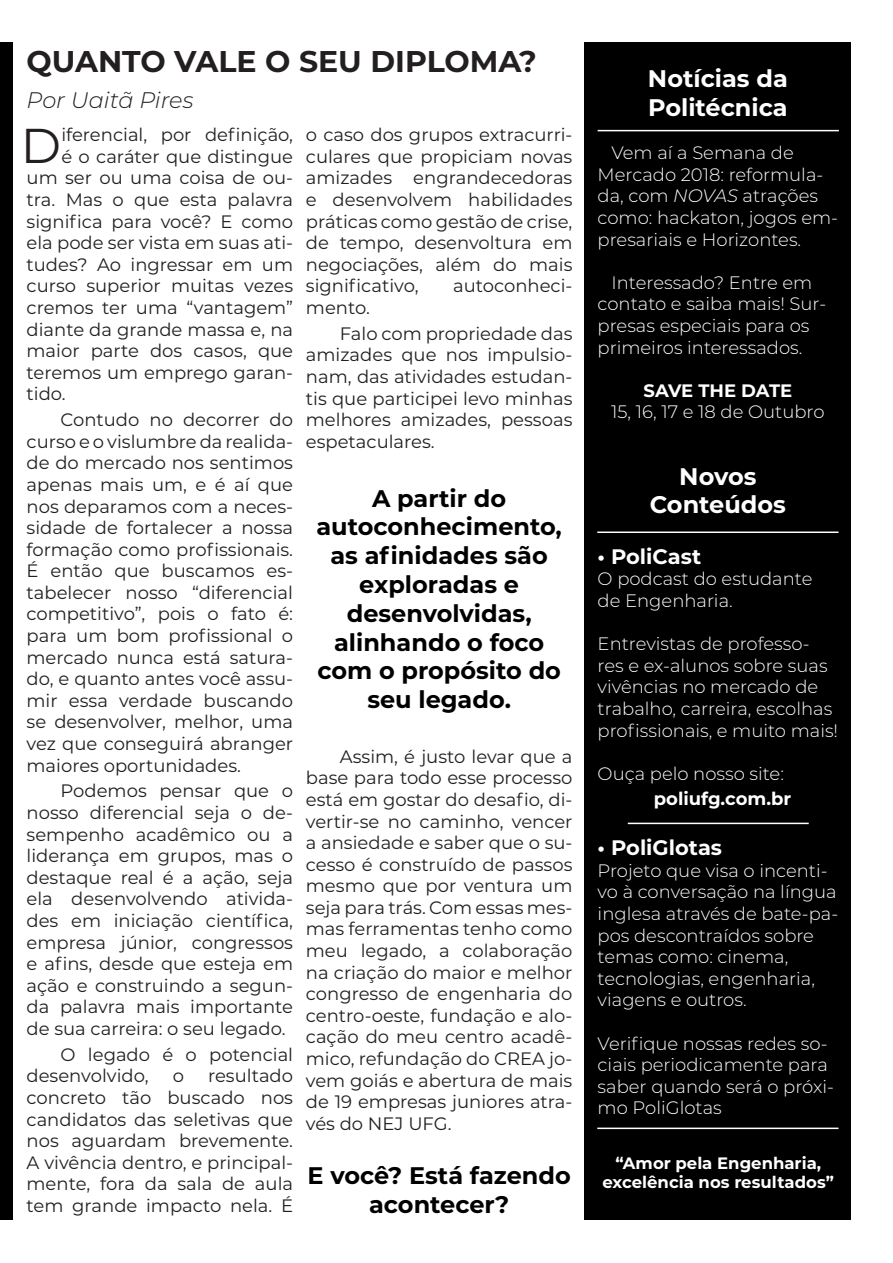
<style>
.page{position:relative;width:893px;height:1263px;background:#fff}
.page>*{position:absolute;margin:0;border:0;box-sizing:border-box;transform-origin:0 0}
.t1{font:48.9px "Montserrat";color:#231f20}
.t2{font:700 30px "Montserrat";color:#231f20}
.t3{font:700 24px/28.8px "Montserrat";color:#000;text-align:center}
.t4{font:700 24px/28.8px "Montserrat";color:#fff}
.t5{font:italic 300 22.5px "Montserrat";color:#231f20}
.t6{font:700 21px "Montserrat";color:#fff}
.t7{font:18px/21.6px "Montserrat";color:#231f20;text-align:justify}
.t8{font:300 18px/21.6px "Montserrat";color:#fff}
.t9{font:700 18px "Montserrat";color:#fff}
.t10{font:700 16.5px/19.8px "Montserrat";color:#fff;text-align:center}
.s1{font-style:italic}
</style>
<div class="page">
<div style="left:0;top:43px;width:13px;height:1177px;background:#000"></div>
<div style="left:585px;top:43px;width:266px;height:398px;background:#000"></div>
<hr style="left:598px;top:130px;width:241px;height:1px;background:#fff">
<div style="left:585px;top:440px;width:266px;height:780px;background:#000"></div>
<hr style="left:597px;top:532px;width:241px;height:1px;background:#fff">
<hr style="left:628px;top:823px;width:181px;height:1px;background:#fff">
<hr style="left:597px;top:1128px;width:241px;height:1px;background:#fff">
<h2 class="t2" style="left:27px;top:48px;width:512px">QUANTO VALE O SEU DIPLOMA?</h2>
<p class="t5" style="left:27px;top:90px;width:168px">Por Uaitã Pires</p>
<h1 class="t1" style="left:21px;top:125px;width:42px">D</h1>
<p class="t7" style="left:61px;top:125px;width:233px">iferencial, por definição,</p>
<p class="t7" style="left:61px;top:147px;width:233px">é o caráter que distingue</p>
<p class="t7" style="left:27px;top:168px;width:268px">um ser ou uma coisa de ou-</p>
<p class="t7" style="left:27px;top:190px;width:268px">tra. Mas o que esta palavra</p>
<p class="t7" style="left:27px;top:211px;width:268px">significa para você? E como</p>
<p class="t7" style="left:27px;top:233px;width:268px">ela pode ser vista em suas ati-</p>
<p class="t7" style="left:27px;top:255px;width:268px">tudes? Ao ingressar em um</p>
<p class="t7" style="left:27px;top:276px;width:268px">curso superior muitas vezes</p>
<p class="t7" style="left:27px;top:298px;width:268px">cremos ter uma “vantagem”</p>
<p class="t7" style="left:27px;top:319px;width:268px">diante da grande massa e, na</p>
<p class="t7" style="left:27px;top:341px;width:268px">maior parte dos casos, que</p>
<p class="t7" style="left:27px;top:362px;width:268px">teremos um emprego garan-</p>
<p class="t7" style="left:27px;top:384px;width:41px">tido.</p>
<p class="t7" style="left:27px;top:410px;width:268px;text-indent:34px">Contudo no decorrer do curso e o vislumbre da realida&shy;de do mercado nos sentimos apenas mais um, e é aí que nos deparamos com a neces&shy;sidade de fortalecer a nossa formação como profissionais.<br>É então que buscamos es&shy;tabelecer nosso “diferencial competitivo”, pois o fato é: para um bom profissional o mercado nunca está satura&shy;do, e quanto antes você assu&shy;mir essa verdade buscando se desenvolver, melhor, uma vez que conseguirá abranger maiores oportunidades.</p>
<p class="t7" style="left:27px;top:781px;width:268px;text-indent:34px">Podemos pensar que o nosso diferencial seja o de&shy;sempenho acadêmico ou a liderança em grupos, mas o destaque real é a ação, seja ela desenvolvendo ativida&shy;des em iniciação científica, empresa júnior, congressos e afins, desde que esteja em ação e construindo a segun&shy;da palavra mais importante de sua carreira: o seu legado.</p>
<p class="t7" style="left:27px;top:1045px;width:268px;text-indent:34px">O legado é o potencial desenvolvido,</p>
<p class="t7" style="left:27px;top:1066px;width:268px;text-indent:181px">resultado concreto tão buscado nos candidatos das seletivas que nos aguardam brevemente.<br>A vivência dentro, e principal&shy;mente, fora da sala de aula tem grande impacto nela. É</p>
<p class="t7" style="left:173px;top:1066px;width:13px">o</p>
<p class="t7" style="left:306px;top:125px;width:268px">o caso dos grupos extracurri&shy;culares que propiciam novas amizades engrandecedoras e desenvolvem habilidades práticas como gestão de crise, de tempo, desenvoltura em negociações, além do mais significativo,</p>
<p class="t7" style="left:453px;top:276px;width:121px">autoconheci-</p>
<p class="t7" style="left:340px;top:296px;width:234px;line-height:25.8px;text-indent:-34px">mento.<br>Falo com propriedade das</p>
<p class="t7" style="left:306px;top:345px;width:268px">amizades que nos impulsio&shy;nam, das atividades estudan&shy;tis que participei levo minhas melhores amizades, pessoas espetaculares.</p>
<h3 class="t3" style="left:316px;top:485px;width:247px">A partir do autoconhecimento, as afinidades são exploradas e desenvolvidas, alinhando o foco com o propósito do seu legado.</h3>
<p class="t7" style="left:306px;top:747px;width:268px;text-indent:34px">Assim, é justo levar que a base para todo esse processo está em gostar do desafio, di&shy;vertir-se no caminho, vencer a ansiedade e saber que o su&shy;cesso é construído de passos mesmo que por ventura um seja para trás. Com essas mes&shy;mas ferramentas tenho como meu legado, a colaboração na criação do maior e melhor congresso de engenharia do centro-oeste, fundação e alo&shy;cação do meu centro acadê&shy;mico, refundação do CREA jo&shy;vem goiás e abertura de mais de 19 empresas juniores atra&shy;vés do NEJ UFG.</p>
<h3 class="t3" style="left:307px;top:1163px;width:265px">E você? Está fazendo acontecer?</h3>
<h3 class="t4" style="left:648px;top:66px;width:141px">Notícias da<br>Politécnica</h3>
<p class="t8" style="left:598px;top:143px;width:242px;text-indent:14px">Vem aí a Semana de<br>Mercado 2018: reformula&shy;da, com <span class="s1">NOVAS</span> atrações como: hackaton, jogos em&shy;presariais e Horizontes.</p>
<p class="t8" style="left:598px;top:273px;width:230px;text-indent:14px">Interessado? Entre em contato e saiba mais! Sur&shy;presas especiais para os primeiros interessados.</p>
<p class="t9" style="left:643px;top:383px;width:150px">SAVE THE DATE</p>
<p class="t8" style="left:611px;top:402px;width:215px">15, 16, 17 e 18 de Outubro</p>
<h3 class="t4" style="left:650px;top:463px;width:138px;text-align:center">Novos<br>Conteúdos</h3>
<p class="t6" style="left:598px;top:547px;width:105px">• PoliCast</p>
<p class="t8" style="left:598px;top:569px;width:216px">O podcast do estudante de Engenharia.</p>
<p class="t8" style="left:598px;top:634px;width:242px">Entrevistas de professo&shy;res e ex-alunos sobre suas vivências no mercado de trabalho, carreira, escolhas profissionais, e muito mais!</p>
<p class="t8" style="left:598px;top:764px;width:188px">Ouça pelo nosso site:</p>
<p class="t9" style="left:654px;top:791px;width:139px">poliufg.com.br</p>
<p class="t6" style="left:598px;top:839px;width:126px">• PoliGlotas</p>
<p class="t8" style="left:598px;top:861px;width:242px">Projeto que visa o incenti&shy;vo à conversação na língua inglesa através de bate-pa&shy;pos descontraídos sobre temas como: cinema, tecnologias, engenharia, viagens e outros.</p>
<p class="t8" style="left:598px;top:1033px;width:238px">Verifique nossas redes so&shy;ciais periodicamente para saber quando será o próxi&shy;mo PoliGlotas</p>
<p class="t10" style="left:602px;top:1154px;width:233px">“Amor pela Engenharia, excelência nos resultados”</p>
</div>
